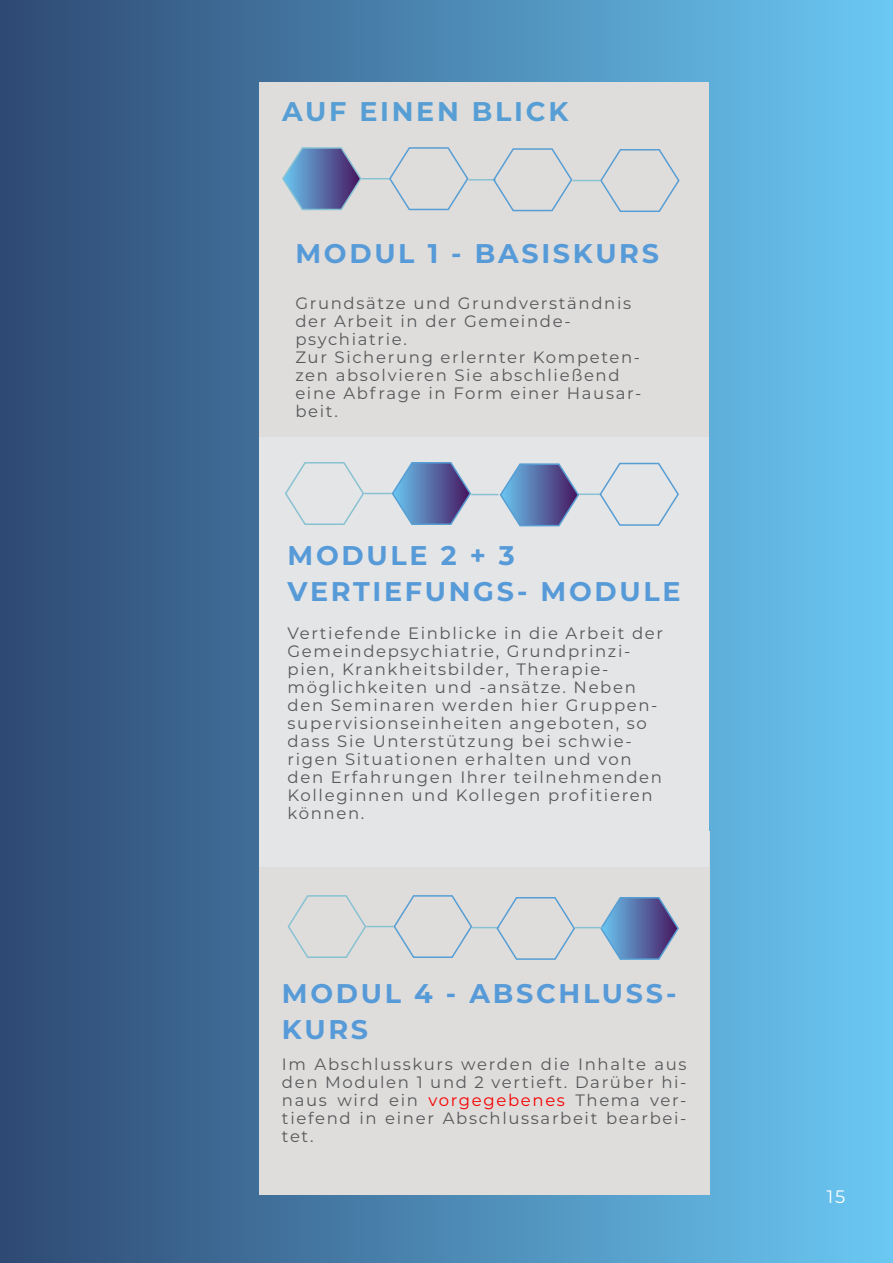
<style>
.page{position:relative;width:893px;height:1263px;background:#fff}
.page>*{position:absolute;margin:0;border:0;box-sizing:border-box;transform-origin:0 0}
.MINIMAL_BLUE_TEXT{font:700 27px/36px "Montserrat";letter-spacing:.1em;color:#579ad8}
.SUBTITLE{font:700 27px "Montserrat";letter-spacing:.1em;color:#569ed4}
.SUBTITLE-2{font:18px "Montserrat";color:#fff}
.GREY_full_text{font:16.5px/18px "Montserrat";letter-spacing:.1em;color:#57585a}
.s1{color:#f60000}
</style>
<div class="page">
<div style="left:0;top:0;width:892px;height:1263px;background:linear-gradient(to right,#304a74,#6cc9f4)"></div>
<div style="left:259px;top:831px;width:450px;height:363px;background:#dedddc"></div>
<div style="left:259px;top:83px;width:450px;height:354px;background:#dedddc"></div>
<hr style="left:468px;top:179px;width:28px;height:2px;background:#88c2d2">
<svg style="left:282px;top:147px;width:187px;height:64px"></svg>
<div style="left:259px;top:437px;width:450px;height:429px;background:#e4e5e7"></div>
<hr style="left:574px;top:493px;width:27px;height:2px;background:#88c2d2">
<svg style="left:492px;top:148px;width:188px;height:64px"></svg>
<svg style="left:599px;top:462px;width:80px;height:64px"></svg>
<svg style="left:285px;top:462px;width:295px;height:65px"></svg>
<svg style="left:287px;top:895px;width:392px;height:65px"></svg>
<p class="SUBTITLE" style="left:282px;top:92px;width:288px">AUF EINEN BLICK</p>
<p class="MINIMAL_BLUE_TEXT" style="left:295px;top:234px;width:365px">MODUL 1 - BASISKURS</p>
<p class="GREY_full_text" style="left:295px;top:293px;width:337px">Grundsätze und Grundverständnis der Arbeit in der Gemeinde-</p>
<p class="GREY_full_text" style="left:295px;top:329px;width:113px">psychiatrie.</p>
<p class="GREY_full_text" style="left:295px;top:347px;width:348px">Zur Sicherung erlernter Kompeten&shy;zen absolvieren Sie abschließend eine Abfrage in Form einer Hausar&shy;beit.</p>
<p class="MINIMAL_BLUE_TEXT" style="left:288px;top:536px;width:395px">MODULE 2 + 3<br>VERTIEFUNGS- MODULE</p>
<p class="GREY_full_text" style="left:288px;top:624px;width:377px">Vertiefende Einblicke in die Arbeit der<br>Gemeindepsychiatrie, Grundprinzi&shy;pien, Krankheitsbilder, Therapie-</p>
<p class="GREY_full_text" style="left:288px;top:678px;width:376px">möglichkeiten und -ansätze. Neben den Seminaren werden hier Gruppen&shy;supervisionseinheiten angeboten, so dass Sie Unterstützung bei schwie&shy;rigen Situationen erhalten und von den Erfahrungen Ihrer teilnehmenden Kolleginnen und Kollegen profitieren können.</p>
<p class="MINIMAL_BLUE_TEXT" style="left:282px;top:974px;width:396px">MODUL 4 - ABSCHLUSS-<br>KURS</p>
<p class="GREY_full_text" style="left:282px;top:1054px;width:406px;text-align:justify">Im Abschlusskurs werden die Inhalte aus den Modulen 1 und 2 vertieft. Darüber hi&shy;naus wird ein <span class="s1">vorgegebenes</span> Thema ver&shy;tiefend in einer Abschlussarbeit bearbei&shy;tet.</p>
<p class="SUBTITLE-2" style="left:827px;top:1184px;width:20px">15</p>
</div>
